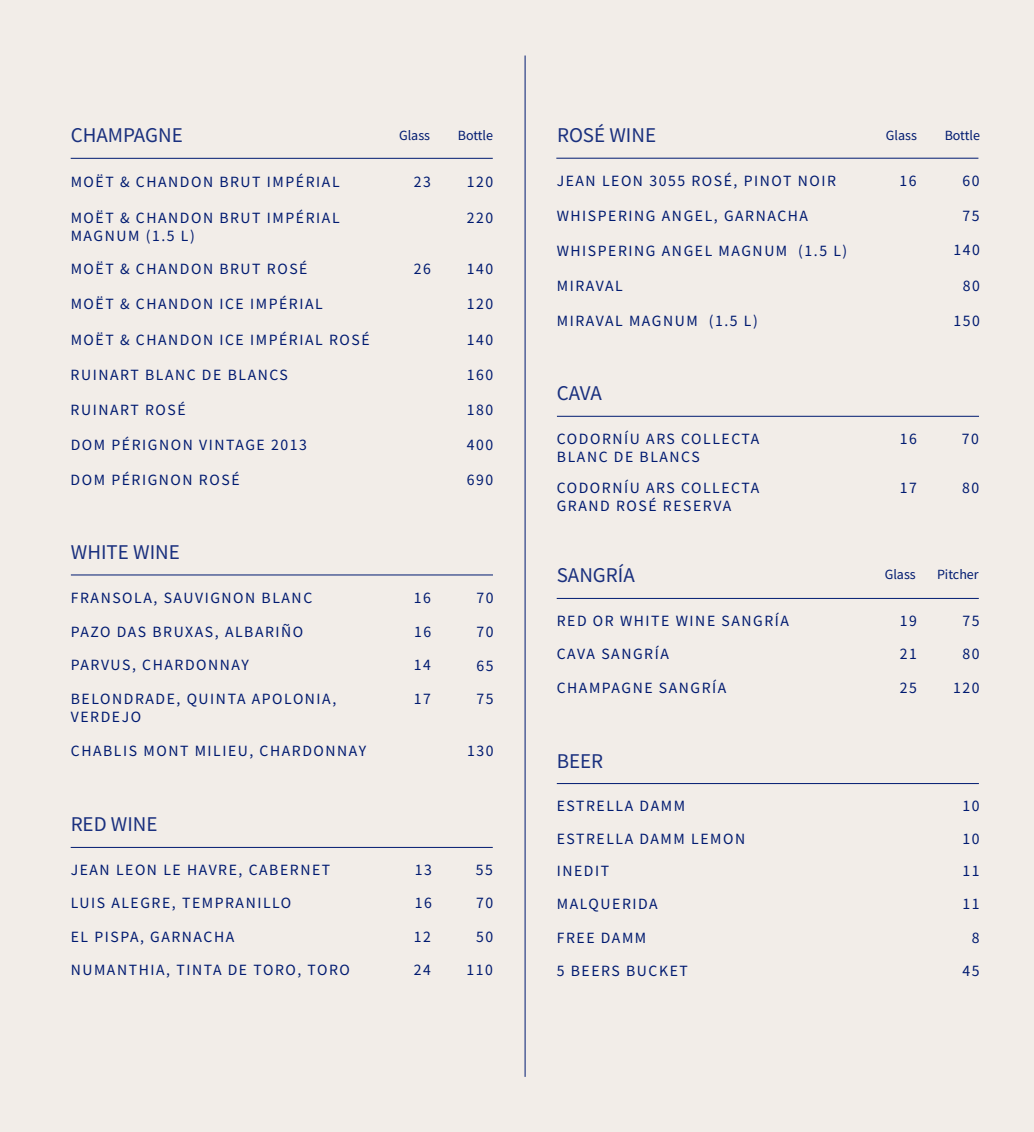
<style>
.page{position:relative;width:1034px;height:1132px;background:#fff}
.page>*{position:absolute;margin:0;border:0;box-sizing:border-box;transform-origin:0 0}
.t1{font:21px "Source Sans Pro";color:#1a307e}
.t2{font:15.6px/18px "Source Sans Pro";letter-spacing:.1em;color:#001a70}
.t3{font:13.95px "Source Sans Pro";color:#001a70}
</style>
<div class="page">
<div style="left:0;top:0;width:1033px;height:1131px;background:#f2ede8"></div>
<hr style="left:1033px;top:0;width:1px;height:1131px;background:#f2ede8">
<hr style="left:524px;top:55px;width:1px;height:1021px;background:#001a70">
<hr style="left:71px;top:158px;width:421px;height:1px;background:#001a70">
<hr style="left:557px;top:416px;width:421px;height:1px;background:#001a70">
<hr style="left:71px;top:574px;width:422px;height:1px;background:#001a70">
<hr style="left:71px;top:846px;width:421px;height:1px;background:#001a70">
<hr style="left:556px;top:158px;width:422px;height:1px;background:#001a70">
<hr style="left:556px;top:598px;width:422px;height:1px;background:#001a70">
<hr style="left:556px;top:783px;width:422px;height:1px;background:#001a70">
<p class="t1" style="left:71px;top:122px;width:114px">CHAMPAGNE</p>
<p class="t3" style="left:399px;top:127px;width:33px">Glass</p>
<p class="t3" style="left:457px;top:127px;width:37px">Bottle</p>
<p class="t2" style="left:71px;top:172px;width:270px">MOËT &amp; CHANDON BRUT IMPÉRIAL</p>
<p class="t2" style="left:414px;top:172px;width:19px">23</p>
<p class="t2" style="left:466px;top:172px;width:28px">120</p>
<p class="t2" style="left:71px;top:208px;width:270px">MOËT &amp; CHANDON BRUT IMPÉRIAL<br>MAGNUM (1.5 L)</p>
<p class="t2" style="left:466px;top:208px;width:28px">220</p>
<p class="t2" style="left:71px;top:259px;width:238px">MOËT &amp; CHANDON BRUT ROSÉ</p>
<p class="t2" style="left:414px;top:259px;width:19px">26</p>
<p class="t2" style="left:466px;top:259px;width:28px">140</p>
<p class="t2" style="left:71px;top:295px;width:253px">MOËT &amp; CHANDON ICE IMPÉRIAL</p>
<p class="t2" style="left:466px;top:295px;width:28px">120</p>
<p class="t2" style="left:71px;top:330px;width:300px">MOËT &amp; CHANDON ICE IMPÉRIAL ROSÉ</p>
<p class="t2" style="left:466px;top:330px;width:28px">140</p>
<p class="t2" style="left:71px;top:365px;width:219px">RUINART BLANC DE BLANCS</p>
<p class="t2" style="left:466px;top:365px;width:28px">160</p>
<p class="t2" style="left:71px;top:400px;width:116px">RUINART ROSÉ</p>
<p class="t2" style="left:466px;top:400px;width:28px">180</p>
<p class="t2" style="left:71px;top:435px;width:238px">DOM PÉRIGNON VINTAGE 2013</p>
<p class="t2" style="left:466px;top:435px;width:28px">400</p>
<p class="t2" style="left:71px;top:470px;width:170px">DOM PÉRIGNON ROSÉ</p>
<p class="t2" style="left:466px;top:470px;width:28px">690</p>
<p class="t1" style="left:71px;top:538px;width:110px">WHITE WINE</p>
<p class="t2" style="left:71px;top:588px;width:243px">FRANSOLA, SAUVIGNON BLANC</p>
<p class="t2" style="left:414px;top:588px;width:19px">16</p>
<p class="t2" style="left:476px;top:588px;width:19px">70</p>
<p class="t2" style="left:71px;top:623px;width:234px">PAZO DAS BRUXAS, ALBARIÑO</p>
<p class="t2" style="left:414px;top:622px;width:19px">16</p>
<p class="t2" style="left:476px;top:623px;width:19px">70</p>
<p class="t2" style="left:71px;top:656px;width:179px">PARVUS, CHARDONNAY</p>
<p class="t2" style="left:414px;top:656px;width:19px">14</p>
<p class="t2" style="left:476px;top:656px;width:19px">65</p>
<p class="t2" style="left:71px;top:689px;width:267px">BELONDRADE, QUINTA APOLONIA,<br>VERDEJO</p>
<p class="t2" style="left:414px;top:689px;width:19px">17</p>
<p class="t2" style="left:476px;top:689px;width:19px">75</p>
<p class="t2" style="left:71px;top:741px;width:297px">CHABLIS MONT MILIEU, CHARDONNAY</p>
<p class="t2" style="left:467px;top:741px;width:28px">130</p>
<p class="t1" style="left:71px;top:810px;width:88px">RED WINE</p>
<p class="t2" style="left:71px;top:860px;width:261px">JEAN LEON LE HAVRE, CABERNET</p>
<p class="t2" style="left:71px;top:893px;width:222px">LUIS ALEGRE, TEMPRANILLO</p>
<p class="t2" style="left:415px;top:860px;width:19px">13</p>
<p class="t2" style="left:476px;top:860px;width:19px">55</p>
<p class="t2" style="left:415px;top:893px;width:19px">16</p>
<p class="t2" style="left:476px;top:893px;width:19px">70</p>
<p class="t2" style="left:71px;top:926px;width:165px">EL PISPA, GARNACHA</p>
<p class="t2" style="left:413px;top:926px;width:19px">12</p>
<p class="t2" style="left:476px;top:927px;width:19px">50</p>
<p class="t2" style="left:71px;top:960px;width:281px">NUMANTHIA, TINTA DE TORO, TORO</p>
<p class="t2" style="left:413px;top:960px;width:19px">24</p>
<p class="t2" style="left:466px;top:960px;width:28px">110</p>
<p class="t1" style="left:557px;top:122px;width:101px">ROSÉ WINE</p>
<p class="t2" style="left:556px;top:171px;width:281px">JEAN LEON 3055 ROSÉ, PINOT NOIR</p>
<p class="t2" style="left:899px;top:171px;width:19px">16</p>
<p class="t2" style="left:962px;top:171px;width:19px">60</p>
<p class="t2" style="left:556px;top:206px;width:253px">WHISPERING ANGEL, GARNACHA</p>
<p class="t2" style="left:962px;top:206px;width:19px">75</p>
<p class="t2" style="left:556px;top:242px;width:292px">WHISPERING ANGEL MAGNUM (1.5 L)</p>
<p class="t2" style="left:953px;top:240px;width:28px">140</p>
<p class="t2" style="left:556px;top:276px;width:67px">MIRAVAL</p>
<p class="t2" style="left:962px;top:276px;width:19px">80</p>
<p class="t2" style="left:556px;top:312px;width:202px">MIRAVAL MAGNUM (1.5 L)</p>
<p class="t2" style="left:953px;top:311px;width:28px">150</p>
<p class="t3" style="left:885px;top:127px;width:33px">Glass</p>
<p class="t3" style="left:944px;top:127px;width:37px">Bottle</p>
<p class="t1" style="left:556px;top:380px;width:47px">CAVA</p>
<p class="t2" style="left:557px;top:429px;width:204px">CODORNÍU ARS COLLECTA<br>BLANC DE BLANCS</p>
<p class="t2" style="left:899px;top:429px;width:19px">16</p>
<p class="t2" style="left:961px;top:429px;width:19px">70</p>
<p class="t2" style="left:556px;top:479px;width:204px">CODORNÍU ARS COLLECTA<br>GRAND ROSÉ RESERVA</p>
<p class="t2" style="left:899px;top:479px;width:19px">17</p>
<p class="t2" style="left:961px;top:479px;width:19px">80</p>
<p class="t1" style="left:556px;top:562px;width:80px">SANGRÍA</p>
<p class="t2" style="left:556px;top:611px;width:234px">RED OR WHITE WINE SANGRÍA</p>
<p class="t3" style="left:884px;top:565px;width:33px">Glass</p>
<p class="t3" style="left:936px;top:565px;width:43px">Pitcher</p>
<p class="t2" style="left:899px;top:611px;width:19px">19</p>
<p class="t2" style="left:962px;top:611px;width:19px">75</p>
<p class="t2" style="left:556px;top:645px;width:114px">CAVA SANGRÍA</p>
<p class="t2" style="left:899px;top:645px;width:19px">21</p>
<p class="t2" style="left:962px;top:645px;width:19px">80</p>
<p class="t2" style="left:556px;top:678px;width:171px">CHAMPAGNE SANGRÍA</p>
<p class="t2" style="left:899px;top:678px;width:19px">25</p>
<p class="t2" style="left:952px;top:678px;width:28px">120</p>
<p class="t1" style="left:556px;top:747px;width:48px">BEER</p>
<p class="t2" style="left:556px;top:796px;width:130px">ESTRELLA DAMM</p>
<p class="t2" style="left:962px;top:796px;width:19px">10</p>
<p class="t2" style="left:556px;top:829px;width:190px">ESTRELLA DAMM LEMON</p>
<p class="t2" style="left:962px;top:829px;width:19px">10</p>
<p class="t2" style="left:556px;top:861px;width:54px">INEDIT</p>
<p class="t2" style="left:556px;top:894px;width:102px">MALQUERIDA</p>
<p class="t2" style="left:556px;top:928px;width:91px">FREE DAMM</p>
<p class="t2" style="left:556px;top:960px;width:132px">5 BEERS BUCKET</p>
<p class="t2" style="left:962px;top:861px;width:19px">11</p>
<p class="t2" style="left:962px;top:894px;width:19px">11</p>
<p class="t2" style="left:971px;top:928px;width:9px">8</p>
<p class="t2" style="left:962px;top:960px;width:19px">45</p>
</div>
